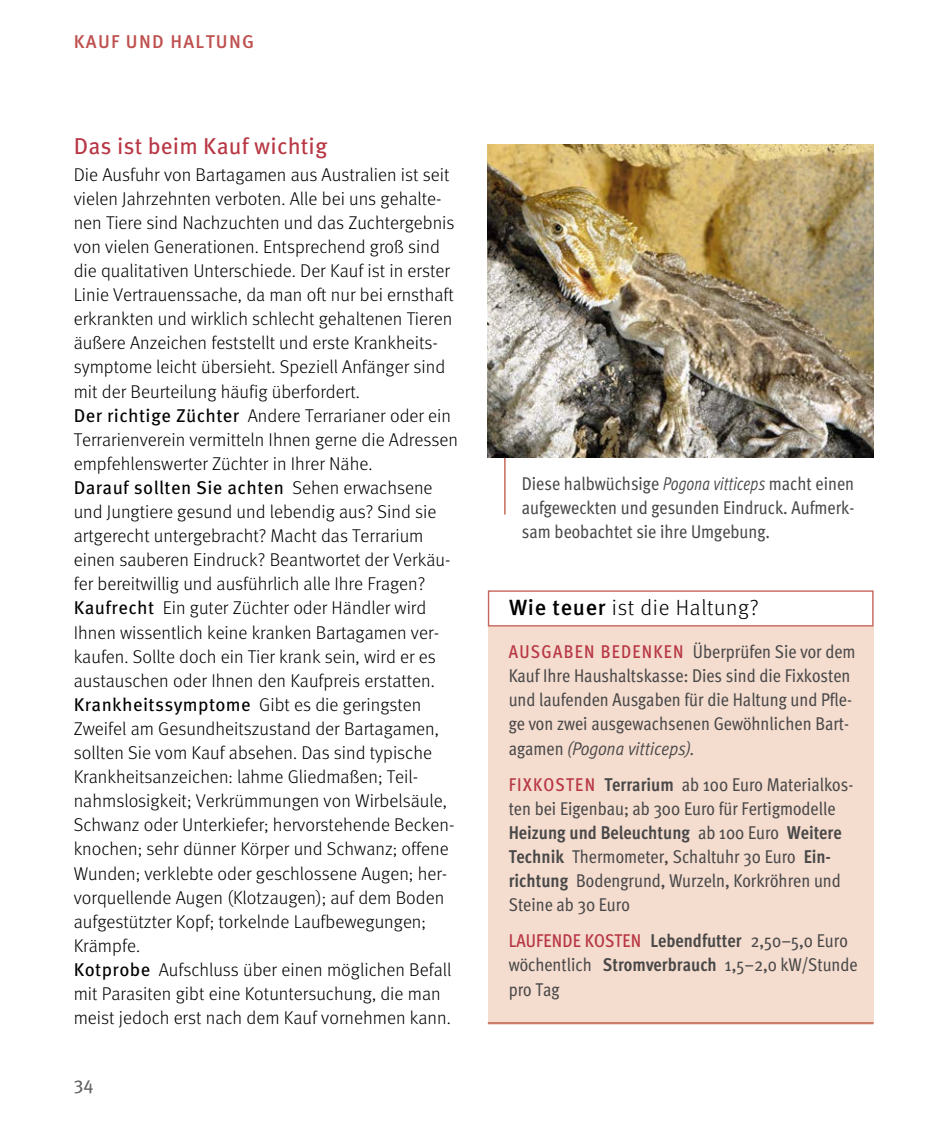
<style>
.page{position:relative;width:936px;height:1134px;background:#fff}
.page>*{position:absolute;margin:0;border:0;box-sizing:border-box;transform-origin:0 0}
.Zwischenüberschrift{font:23px "Meta OT";letter-spacing:.005em;color:#b83744}
.Überschrift_Kaste{font:300 22px "Meta";letter-spacing:.03em;color:#000}
.Grundtext{font:300 18.4px/24px "Meta";color:#000}
.Kasten_Tipp_Grundtex{font:18.4px/24px "Meta Cond OT";color:#484848}
.BU_libü{font:18.4px/24px "Meta Cond OT";color:#484848;text-align:justify}
.Kolumnentitel_links{font:500 18.4px "Meta OT";letter-spacing:.07em;color:#bf5150}
.Pagina_li{font:18.4px "Meta OT";color:#636363}
.s1{font-family:"Meta OT";font-weight:400}
.s2{font-family:"Meta OT Cond Norm Ita"}
.s3{font-family:"Meta OT";font-weight:500}
.s4{font-weight:500;color:#b83744}
.s5{font-weight:700}
</style>
<div class="page">
<img style="left:488px;top:145px;width:385px;height:313px">
<hr style="left:504px;top:458px;width:1px;height:56px;background:#cc7c6d">
<div style="left:488px;top:626px;width:385px;height:398px;background:#f4dccf"></div>
<div style="left:488px;top:590px;width:385px;height:36px;border:1px solid #c6675d"></div>
<hr style="left:488px;top:1022px;width:385px;height:2px;background:#cc7c6d">
<p class="Kolumnentitel_links" style="left:74px;top:30px;width:182px">KAUF UND HALTUNG</p>
<p class="Zwischenüberschrift" style="left:74px;top:132px;width:255px">Das ist beim Kauf wichtig</p>
<p class="Grundtext" style="left:74px;top:162px;width:386px">Die Ausfuhr von Bartagamen aus Australien ist seit vielen Jahrzehnten verboten. Alle bei uns gehalte&shy;nen Tiere sind Nachzuchten und das Zuchtergebnis von vielen Generationen. Entsprechend groß sind die qualitativen Unterschiede. Der Kauf ist in erster Linie Vertrauenssache, da man oft nur bei ernsthaft erkrankten und wirklich schlecht gehaltenen Tieren äußere Anzeichen feststellt und erste Krankheits&shy;symptome leicht übersieht. Speziell Anfänger sind mit der Beurteilung häufig überfordert.<br><span class="s1">Der richtige Züchter</span> Andere Terrarianer oder ein Terrarienverein vermitteln Ihnen gerne die Adressen empfehlenswerter Züchter in Ihrer Nähe.<br><span class="s1">Darauf sollten Sie achten</span> Sehen erwachsene und Jungtiere gesund und lebendig aus? Sind sie artgerecht untergebracht? Macht das Terrarium einen sauberen Eindruck? Beantwortet der Verkäu&shy;fer bereitwillig und ausführlich alle Ihre Fragen?<br><span class="s1">Kaufrecht</span> Ein guter Züchter oder Händler wird Ihnen wissentlich keine kranken Bartagamen ver&shy;kaufen. Sollte doch ein Tier krank sein, wird er es austauschen oder Ihnen den Kaufpreis erstatten.<br><span class="s1">Krankheitssymptome</span> Gibt es die geringsten Zweifel am Gesundheitszustand der Bartagamen, sollten Sie vom Kauf absehen. Das sind typische Krankheitsanzeichen: lahme Gliedmaßen; Teil&shy;nahmslosigkeit; Verkrümmungen von Wirbelsäule, Schwanz oder Unterkiefer; hervorstehende Becken&shy;knochen; sehr dünner Körper und Schwanz; offene Wunden; verklebte oder geschlossene Augen; her&shy;vorquellende Augen (Klotzaugen); auf dem Boden aufgestützter Kopf; torkelnde Laufbewegungen; Krämpfe.<br><span class="s1">Kotprobe</span> Aufschluss über einen möglichen Befall mit Parasiten gibt eine Kotuntersuchung, die man meist jedoch erst nach dem Kauf vornehmen kann.</p>
<p class="Pagina_li" style="left:74px;top:1072px;width:22px">34</p>
<p class="BU_libü" style="left:522px;top:471px;width:334px">Diese halbwüchsige <span class="s2">Pogona vitticeps</span> macht einen aufgeweckten und gesunden Eindruck. Aufmerk&shy;sam beobachtet sie ihre Umgebung.</p>
<p class="Überschrift_Kaste" style="left:509px;top:595px;width:251px"><span class="s3">Wie teuer</span> ist die Haltung?</p>
<p class="Kasten_Tipp_Grundtex" style="left:508px;top:639px;width:348px"><span class="s4">AUSGABEN BEDENKEN</span> Überprüfen Sie vor dem Kauf Ihre Haushaltskasse: Dies sind die Fixkosten und laufenden Ausgaben für die Haltung und Pfle&shy;ge von zwei ausgewachsenen Gewöhnlichen Bart&shy;agamen <span class="s2">(Pogona vitticeps).</span></p>
<p class="Kasten_Tipp_Grundtex" style="left:508px;top:772px;width:346px"><span class="s4">FIXKOSTEN</span> <span class="s5">Terrarium</span> ab 100 Euro Materialkos&shy;ten bei Eigenbau; ab 300 Euro für Fertigmodelle <span class="s5">Heizung und Beleuchtung</span> ab 100 Euro <span class="s5">Weitere Technik</span> Thermometer, Schaltuhr 30 Euro <span class="s5">Ein&shy;richtung</span> Bodengrund, Wurzeln, Korkröhren und Steine ab 30 Euro</p>
<p class="Kasten_Tipp_Grundtex" style="left:508px;top:928px;width:350px"><span class="s4">LAUFENDE KOSTEN</span> <span class="s5">Lebendfutter</span> 2,50–5,0 Euro wöchentlich <span class="s5">Stromverbrauch</span> 1,5–2,0 kW/Stunde pro Tag</p>
</div>
